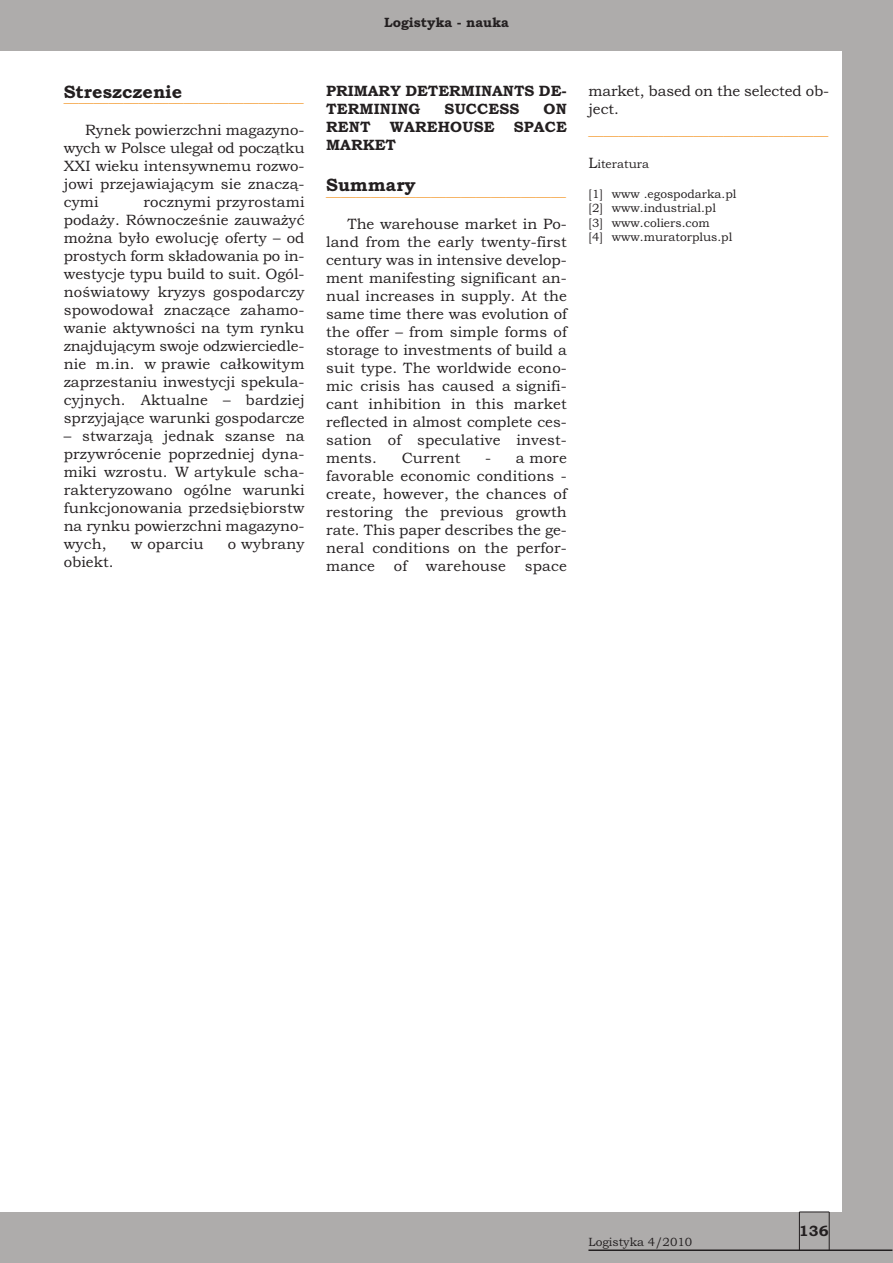
<style>
.page{position:relative;width:893px;height:1263px;background:#aeacab}
.page>*{position:absolute;margin:0;border:0;box-sizing:border-box;transform-origin:0 0}
.t1{font:15px/18px "Bookman Old Style";letter-spacing:.01em;color:#231f20;text-align:justify}
.t2{font:15px/33px "Bookman Old Style";letter-spacing:-.005em;color:#f49f39;text-align:right}
.t3{font:700 15px/18px "Bookman Old Style";letter-spacing:.01em;color:#231f20}
.t4{font:15px/18px "Bookman Old Style";letter-spacing:-.01em;color:#231f20}
.t5{font:700 13.5px "Bookman Old Style";color:#231f20}
.t6{font:12px/14.4px "Bookman Old Style";color:#231f20}
.s1{color:#231f20}
.s2{font-size:15px}
</style>
<div class="page">
<div style="left:0;top:51px;width:842px;height:1161px;background:#fff"></div>
<hr style="left:588px;top:1249px;width:304px;height:2px;background:#231f20">
<hr style="left:829px;top:1212px;width:1px;height:38px;background:#231f20">
<hr style="left:799px;top:1212px;width:1px;height:38px;background:#231f20">
<hr style="left:799px;top:1212px;width:30px;height:1px;background:#231f20">
<p class="t5" style="left:384px;top:14px;width:126px">Logistyka - nauka</p>
<p class="t2" style="left:64px;top:81px;width:242px"><sup>S</sup>__<sup>t</sup>_<sup>r</sup>_<sup>e</sup>__<sup>s</sup>_<sup>z</sup>_<sup>c</sup>__<sup>z</sup>_<sup>e</sup>_<sup>n</sup>__<sup>i</sup>_<sup>e</sup>_________________<br><span class="s1">Rynek powierzchni magazyno-</span></p>
<p class="t1" style="left:64px;top:139px;width:242px">wych w Polsce ulegał od początku XXI wieku intensywnemu rozwo&shy;jowi przejawiającym sie znaczą&shy;cymi</p>
<p class="t1" style="left:64px;top:193px;width:242px;text-indent:80px">rocznymi przyrostami podaży. Równocześnie zauważyć można było ewolucję oferty – od prostych form składowania po in&shy;westycje typu build to suit. Ogól&shy;noświatowy kryzys gospodarczy spowodował znaczące zahamo&shy;wanie aktywności na tym rynku znajdującym swoje odzwierciedle&shy;nie m.in. w prawie całkowitym zaprzestaniu inwestycji spekula&shy;cyjnych. Aktualne – bardziej sprzyjające warunki gospodarcze</p>
<p class="t1" style="left:64px;top:427px;width:242px">– stwarzają jednak szanse na przywrócenie poprzedniej dyna&shy;miki wzrostu. W artykule scha&shy;rakteryzowano ogólne warunki funkcjonowania przedsiębiorstw na rynku powierzchni magazyno&shy;wych,</p>
<p class="t1" style="left:131px;top:535px;width:75px">w oparciu</p>
<p class="t1" style="left:228px;top:535px;width:78px">o wybrany</p>
<p class="t1" style="left:64px;top:553px;width:51px">obiekt.</p>
<p class="t3" style="left:326px;top:82px;width:242px">PRIMARY DETERMINANTS DE-<br>TERMINING</p>
<p class="t3" style="left:445px;top:100px;width:76px">SUCCESS</p>
<p class="t3" style="left:544px;top:100px;width:25px">ON</p>
<p class="t3" style="left:326px;top:118px;width:46px">RENT</p>
<p class="t3" style="left:390px;top:118px;width:106px">WAREHOUSE</p>
<p class="t3" style="left:514px;top:118px;width:55px">SPACE</p>
<p class="t3" style="left:326px;top:136px;width:71px">MARKET</p>
<p class="t2" style="left:326px;top:174px;width:242px"><sup>S</sup>__<sup>u</sup>__<sup>m</sup>__<sup>m</sup>__<sup>a</sup>__<sup>r</sup>_<sup>y</sup>_____________________<br><span class="s1">The warehouse market in Po-</span></p>
<p class="t1" style="left:326px;top:232px;width:242px">land from the early twenty-first century was in intensive develop&shy;ment manifesting significant an&shy;nual increases in supply. At the same time there was evolution of the offer – from simple forms of storage to investments of build a suit type. The worldwide econo&shy;mic crisis has caused a signifi&shy;cant inhibition in this market reflected in almost complete ces&shy;sation of speculative invest&shy;ments.</p>
<p class="t1" style="left:402px;top:448px;width:60px">Current</p>
<p class="t1" style="left:326px;top:448px;width:242px;text-indent:159px">- a more favorable economic conditions - create, however, the chances of restoring the previous growth rate. This paper describes the ge&shy;neral conditions on the perfor&shy;mance</p>
<p class="t1" style="left:394px;top:556px;width:15px">of</p>
<p class="t1" style="left:426px;top:556px;width:82px">warehouse</p>
<p class="t1" style="left:525px;top:556px;width:44px">space</p>
<p class="t4" style="left:588px;top:82px;width:242px">market, based on the selected ob&shy;ject.</p>
<p class="t2" style="left:588px;top:113px;width:242px">________________________________</p>
<p class="t6" style="left:588px;top:156px;width:62px"><span class="s2">L</span>iteratura</p>
<p class="t6" style="left:588px;top:187px;width:149px">[1] www .egospodarka.pl [2] www.industrial.pl<br>[3] www.coliers.com<br>[4] www.muratorplus.pl</p>
<p class="t6" style="left:588px;top:1234px;width:105px">Logistyka 4/2010</p>
<p class="t3" style="left:799px;top:1222px;width:31px">136</p>
</div>
